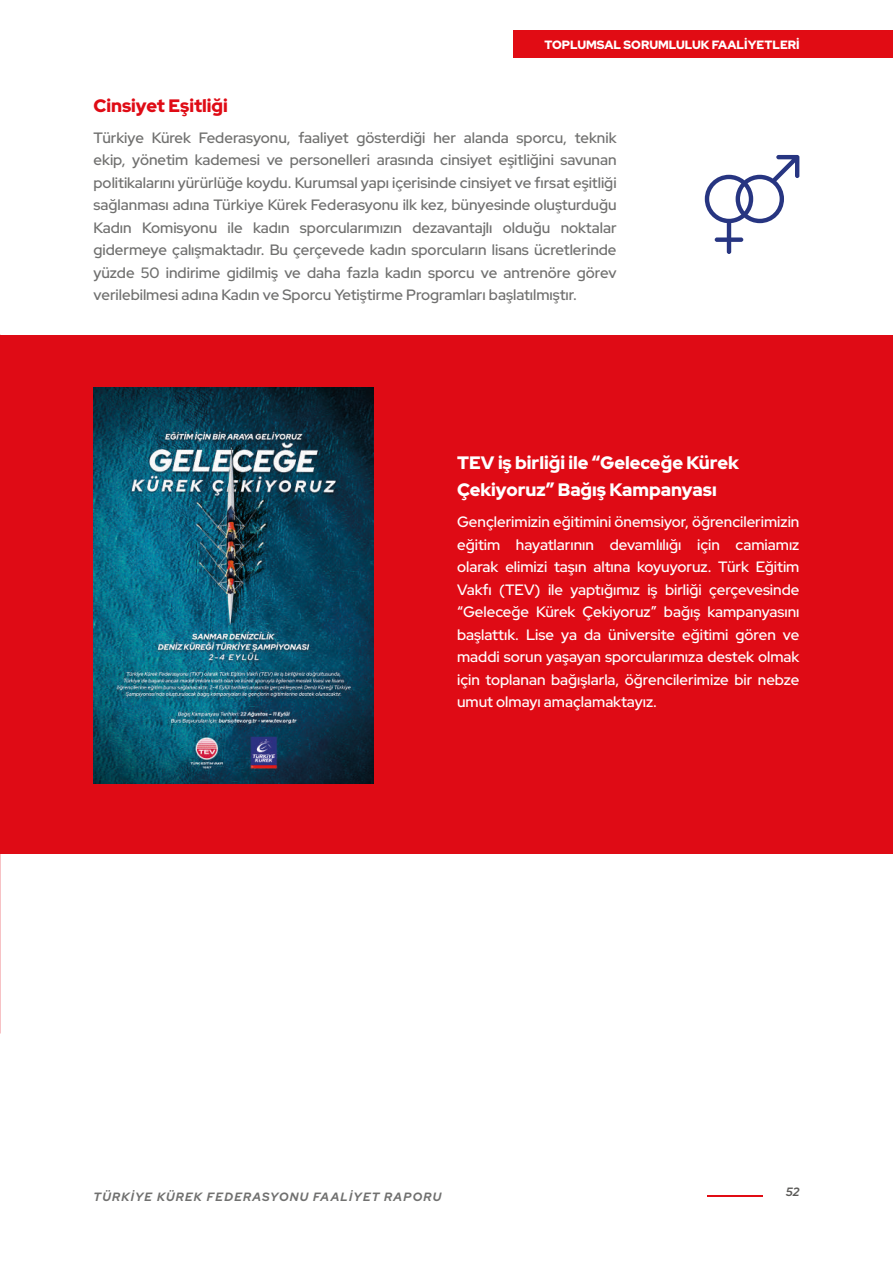
<style>
.page{position:relative;width:893px;height:1263px;background:#fff}
.page>*{position:absolute;margin:0;border:0;box-sizing:border-box;transform-origin:0 0}
.t1{font:900 18px/27px "Red Hat Display";color:#fff}
.t2{font:900 18px "Red Hat Display";color:#df0b15}
.t3{font:500 15px/22.5px "Red Hat Display";color:#70706f;text-align:justify}
.t4{font:500 15px/22.5px "Red Hat Display";color:#fff;text-align:justify}
.t5{font:italic 700 12px "Red Hat Display";letter-spacing:.1em;color:#70706f}
.t6{font:900 12px "Red Hat Display";color:#fff}
.t7{font:italic 700 12px "Red Hat Display";color:#5b5a58}
</style>
<div class="page">
<hr style="left:707px;top:1195px;width:56px;height:1px;background:#e10c14">
<div style="left:0;top:335px;width:893px;height:519px;background:#df0b15"></div>
<img style="left:94px;top:387px;width:280px;height:396px">
<svg style="left:705px;top:155px;width:94px;height:99px"></svg>
<div style="left:513px;top:30px;width:380px;height:28px;background:#e10c14"></div>
<p class="t6" style="left:545px;top:37px;width:257px">TOPLUMSAL SORUMLULUK FAALİYETLERİ</p>
<p class="t2" style="left:94px;top:94px;width:136px">Cinsiyet Eşitliği</p>
<p class="t3" style="left:94px;top:126px;width:525px">Türkiye Kürek Federasyonu, faaliyet gösterdiği her alanda sporcu, teknik ekip, yönetim kademesi ve personelleri arasında cinsiyet eşitliğini savunan politikalarını yürürlüğe koydu. Kurumsal yapı içerisinde cinsiyet ve fırsat eşitliği sağlanması adına Türkiye Kürek Federasyonu ilk kez, bünyesinde oluşturduğu Kadın Komisyonu ile kadın sporcularımızın dezavantajlı olduğu noktalar gidermeye çalışmaktadır. Bu çerçevede kadın sporcuların lisans ücretlerinde yüzde 50 indirime gidilmiş ve daha fazla kadın sporcu ve antrenöre görev verilebilmesi adına Kadın ve Sporcu Yetiştirme Programları başlatılmıştır.</p>
<p class="t1" style="left:457px;top:449px;width:283px">TEV iş birliği ile “Geleceğe Kürek<br>Çekiyoruz” Bağış Kampanyası</p>
<p class="t4" style="left:457px;top:510px;width:344px">Gençlerimizin eğitimini önemsiyor, öğrencilerimizin eğitim hayatlarının devamlılığı için camiamız olarak elimizi taşın altına koyuyoruz. Türk Eğitim Vakfı (TEV) ile yaptığımız iş birliği çerçevesinde “Geleceğe Kürek Çekiyoruz” bağış kampanyasını başlattık. Lise ya da üniversite eğitimi gören ve maddi sorun yaşayan sporcularımıza destek olmak için toplanan bağışlarla, öğrencilerimize bir nebze umut olmayı amaçlamaktayız.</p>
<p class="t5" style="left:94px;top:1189px;width:349px">TÜRKİYE KÜREK FEDERASYONU FAALİYET RAPORU</p>
<p class="t7" style="left:786px;top:1184px;width:15px">52</p>
</div>
